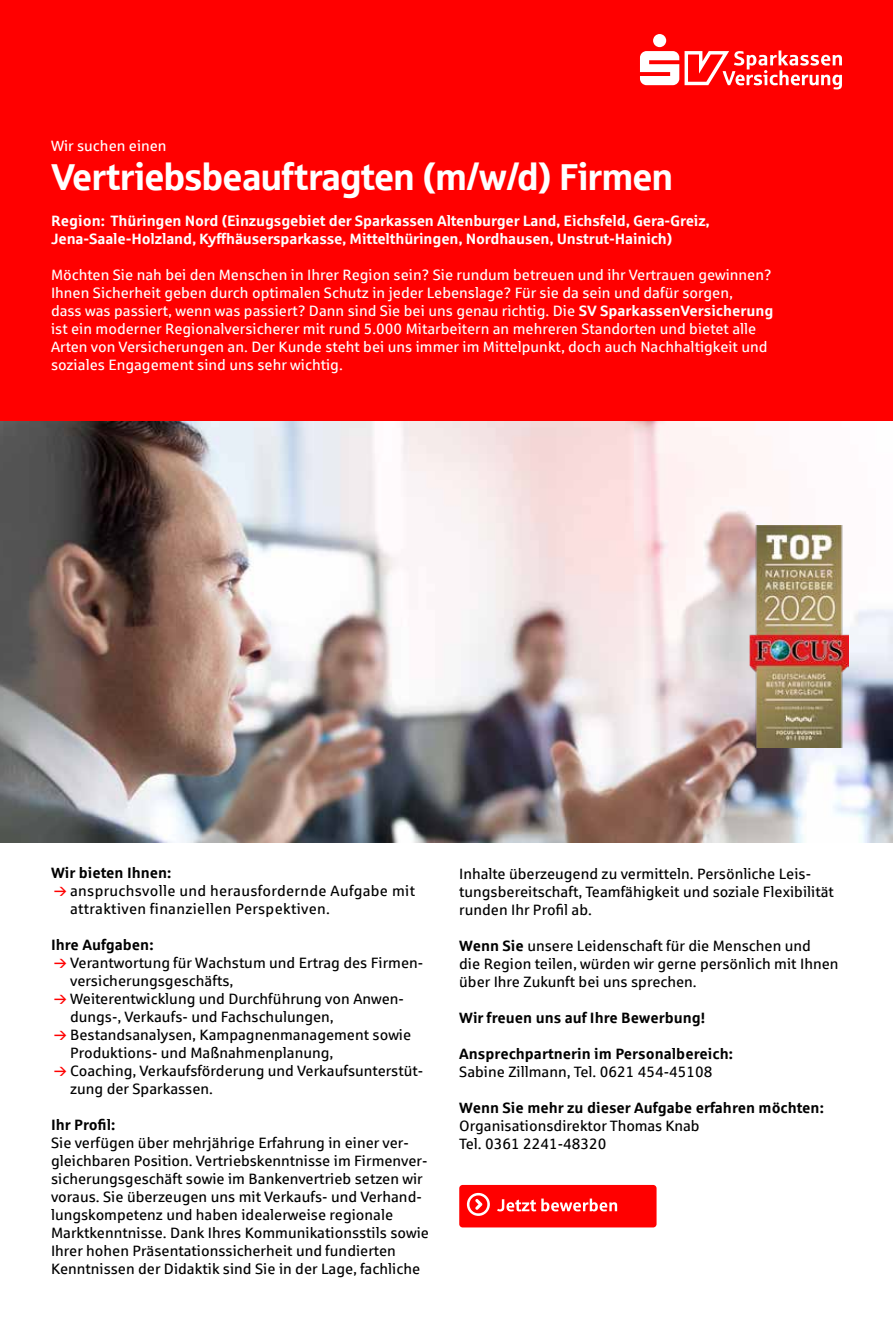
<style>
.page{position:relative;width:893px;height:1327px;background:#fff}
.page>*{position:absolute;margin:0;border:0;box-sizing:border-box;transform-origin:0 0}
.t1{font:37.5px "Sparkasse Head";color:#fff}
.t2{font:15px/18px "Sparkasse Rg";color:#000}
.t3{font:15px/18px "Sparkasse Rg";color:#fff}
.t4{font:700 15px/18px "Sparkasse Rg";letter-spacing:-.01em;color:#fff}
.t5{font:700 15px "Sparkasse Rg";color:#000}
.t6{font:15px/18px "Sparkasse Rg";letter-spacing:.02em;color:#000}
.s1{font-weight:700}
</style>
<div class="page">
<div style="left:0;top:0;width:893px;height:421px;background:#f00"></div>
<svg style="left:685px;top:50px;width:157px;height:39px"></svg>
<div style="left:653px;top:34px;width:13px;height:13px;background:#fff;border-radius:50%"></div>
<svg style="left:640px;top:51px;width:39px;height:34px"></svg>
<div style="left:459px;top:1185px;width:198px;height:42px;background:#f00;border-radius:3px"></div>
<svg style="left:467px;top:1193px;width:23px;height:23px"></svg>
<svg style="left:497px;top:1198px;width:120px;height:13px"></svg>
<img style="left:0;top:421px;width:893px;height:421px">
<img style="left:749px;top:525px;width:100px;height:223px">
<p class="t3" style="left:51px;top:136px;width:117px">Wir suchen einen</p>
<h1 class="t1" style="left:51px;top:153px;width:623px">Vertriebsbeauftragten (m/w/d) Firmen</h1>
<p class="t4" style="left:51px;top:211px;width:660px">Region: Thüringen Nord (Einzugsgebiet der Sparkassen Altenburger Land, Eichsfeld, Gera-Greiz,<br>Jena-Saale-Holzland, Kyffhäusersparkasse, Mittelthüringen, Nordhausen, Unstrut-Hainich)</p>
<p class="t3" style="left:51px;top:265px;width:724px">Möchten Sie nah bei den Menschen in Ihrer Region sein? Sie rundum betreuen und ihr Vertrauen gewinnen?<br>Ihnen Sicherheit geben durch optimalen Schutz in jeder Lebenslage? Für sie da sein und dafür sorgen,<br>dass was passiert, wenn was passiert? Dann sind Sie bei uns genau richtig. Die <span class="s1">SV SparkassenVersicherung </span>ist ein moderner Regionalversicherer mit rund 5.000 Mitarbeitern an mehreren Standorten und bietet alle Arten von Versicherungen an. Der Kunde steht bei uns immer im Mittelpunkt, doch auch Nachhaltigkeit und soziales Engagement sind uns sehr wichtig.</p>
<p class="t5" style="left:51px;top:863px;width:122px">Wir bieten Ihnen:</p>
<p class="t6" style="left:70px;top:881px;width:346px">anspruchsvolle und herausfordernde Aufgabe mit attraktiven finanziellen Perspektiven.</p>
<p class="t5" style="left:51px;top:935px;width:104px">Ihre Aufgaben:</p>
<p class="t2" style="left:70px;top:953px;width:355px">Verantwortung für Wachstum und Ertrag des Firmen&shy;versicherungsgeschäfts,<br>Weiterentwicklung und Durchführung von Anwen&shy;dungs-, Verkaufs- und Fachschulungen, Bestandsanalysen, Kampagnenmanagement sowie Produktions- und Maßnahmenplanung,<br>Coaching, Verkaufsförderung und Verkaufsunterstüt&shy;zung der Sparkassen.</p>
<p class="t5" style="left:51px;top:1115px;width:66px">Ihr Profil:</p>
<p class="t2" style="left:51px;top:1133px;width:380px">Sie verfügen über mehrjährige Erfahrung in einer ver&shy;gleichbaren Position. Vertriebskenntnisse im Firmenver&shy;sicherungsgeschäft sowie im Bankenvertrieb setzen wir voraus. Sie überzeugen uns mit Verkaufs- und Verhand&shy;lungskompetenz und haben idealerweise regionale Marktkenntnisse. Dank Ihres Kommunikationsstils sowie Ihrer hohen Präsentationssicherheit und fundierten Kenntnissen der Didaktik sind Sie in der Lage, fachliche</p>
<p class="t2" style="left:459px;top:864px;width:376px">Inhalte überzeugend zu vermitteln. Persönliche Leis&shy;tungsbereitschaft, Teamfähigkeit und soziale Flexibilität runden Ihr Profil ab.</p>
<p class="t2" style="left:459px;top:936px;width:381px"><span class="s1">Wenn Sie</span> unsere Leidenschaft für die Menschen und<br>die Region teilen, würden wir gerne persönlich mit Ihnen über Ihre Zukunft bei uns sprechen.</p>
<p class="t5" style="left:459px;top:1008px;width:247px">Wir freuen uns auf Ihre Bewerbung!</p>
<p class="t5" style="left:459px;top:1044px;width:275px">Ansprechpartnerin im Personalbereich:</p>
<p class="t2" style="left:459px;top:1062px;width:255px">Sabine Zillmann, Tel. 0621 454-45108</p>
<p class="t5" style="left:459px;top:1098px;width:366px">Wenn Sie mehr zu dieser Aufgabe erfahren möchten:</p>
<p class="t2" style="left:459px;top:1116px;width:242px">Organisationsdirektor Thomas Knab<br>Tel. 0361 2241-48320</p>
</div>
